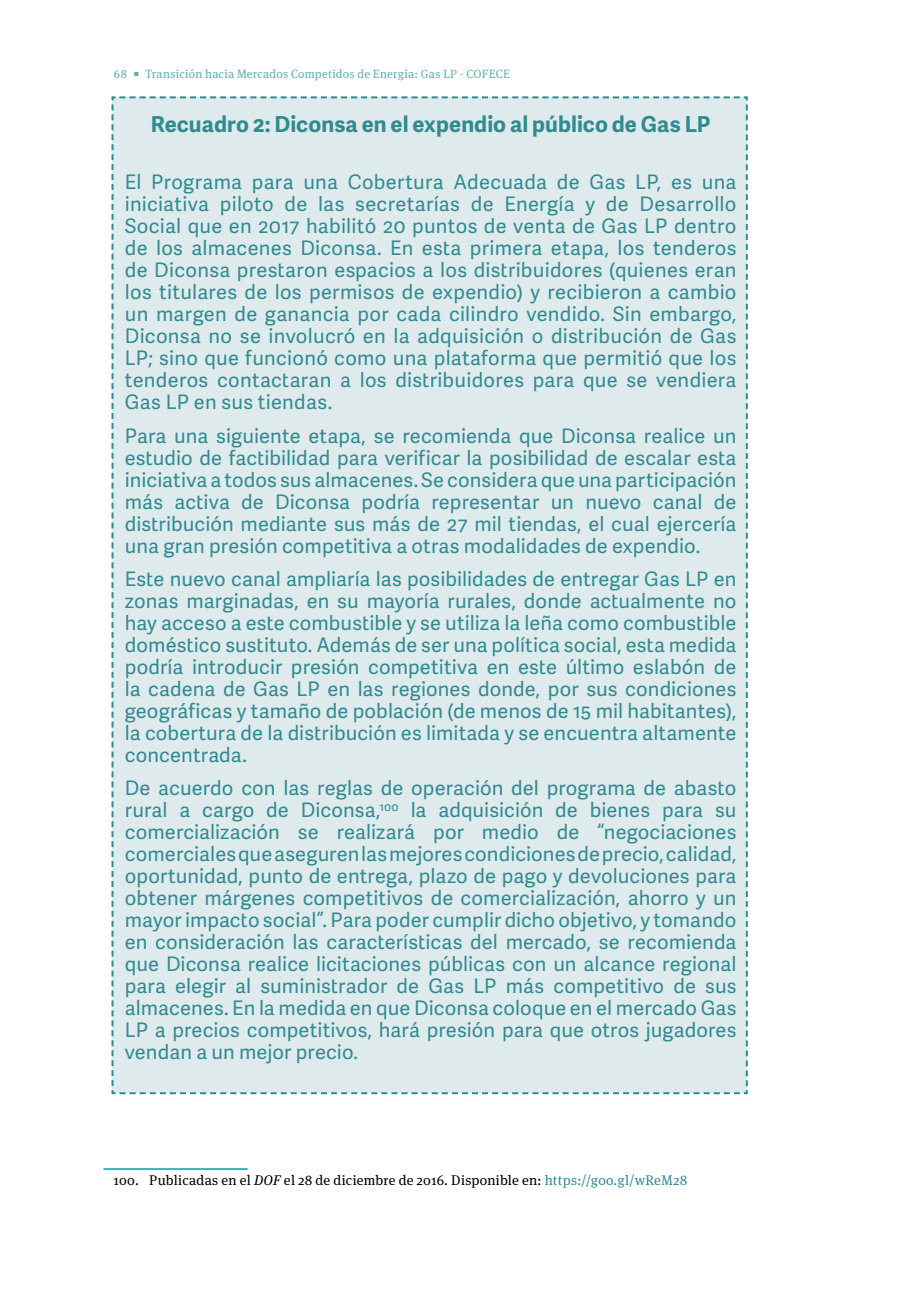
<style>
.page{position:relative;width:908px;height:1304px;background:#fff}
.page>*{position:absolute;margin:0;border:0;box-sizing:border-box;transform-origin:0 0}
.t1{font:700 22px "Adelle Sans";color:#308b91}
.t2{font:20px/22px "Adelle Sans";letter-spacing:.01em;color:#308b91;text-align:justify}
.t3{font:14px "Meta Serif Pro";letter-spacing:.015em;color:#000}
.t4{font:12px "Meta Serif Pro";letter-spacing:.02em;color:#62afad}
.s1{font-family:"Adelle Sans"}
.s2{font-style:italic}
.s3{color:#308b91}
</style>
<div class="page">
<div style="left:111px;top:96px;width:637px;height:999px;background:#deeaec"></div>
<hr style="left:103px;top:1168px;width:144px;height:2px;background:#3db4bc">
<p class="t4" style="left:113px;top:65px;width:397px">68 <span class="s1">Q</span> Transición hacia Mercados Competidos de Energía: Gas LP - COFECE</p>
<p class="t1" style="left:151px;top:108px;width:561px">Recuadro 2: Diconsa en el expendio al público de Gas LP</p>
<p class="t2" style="left:125px;top:171px;width:613px">El Programa para una Cobertura Adecuada de Gas LP, es una iniciativa piloto de las secretarías de Energía y de Desarrollo Social que en 2017 habilitó 20 puntos de venta de Gas LP dentro de los almacenes Diconsa. En esta primera etapa, los tenderos de Diconsa prestaron espacios a los distribuidores (quienes eran los titulares de los permisos de expendio) y recibieron a cambio un margen de ganancia por cada cilindro vendido. Sin embargo, Diconsa no se involucró en la adquisición o distribución de Gas LP; sino que funcionó como una plataforma que permitió que los tenderos contactaran a los distribuidores para que se vendiera Gas LP en sus tiendas.</p>
<p class="t2" style="left:125px;top:424px;width:613px">Para una siguiente etapa, se recomienda que Diconsa realice un estudio de factibilidad para verificar la posibilidad de escalar esta iniciativa a todos sus almacenes. Se considera que una participación más activa de Diconsa podría representar un nuevo canal de distribución mediante sus más de 27 mil tiendas, el cual ejercería una gran presión competitiva a otras modalidades de expendio.</p>
<p class="t2" style="left:125px;top:567px;width:613px">Este nuevo canal ampliaría las posibilidades de entregar Gas LP en zonas marginadas, en su mayoría rurales, donde actualmente no hay acceso a este combustible y se utiliza la leña como combustible doméstico sustituto. Además de ser una política social, esta medida podría introducir presión competitiva en este último eslabón de la cadena de Gas LP en las regiones donde, por sus condiciones geográficas y tamaño de población (de menos de 15 mil habitantes), la cobertura de la distribución es limitada y se encuentra altamente concentrada.</p>
<p class="t2" style="left:125px;top:777px;width:613px">De acuerdo con las reglas de operación del programa de abasto rural a cargo de Diconsa,<sup>100</sup> la adquisición de bienes para su comercialización se realizará por medio de “negociaciones comerciales que aseguren las mejores condiciones de precio, calidad, oportunidad, punto de entrega, plazo de pago y devoluciones para obtener márgenes competitivos de comercialización, ahorro y un mayor impacto social”. Para poder cumplir dicho objetivo, y tomando en consideración las características del mercado, se recomienda que Diconsa realice licitaciones públicas con un alcance regional para elegir al suministrador de Gas LP más competitivo de sus almacenes. En la medida en que Diconsa coloque en el mercado Gas LP a precios competitivos, hará presión para que otros jugadores vendan a un mejor precio.</p>
<p class="t3" style="left:113px;top:1170px;width:575px">100. Publicadas en el <span class="s2">DOF</span> el 28 de diciembre de 2016. Disponible en: <span class="s3">https://goo.gl/wReM28</span></p>
</div>
